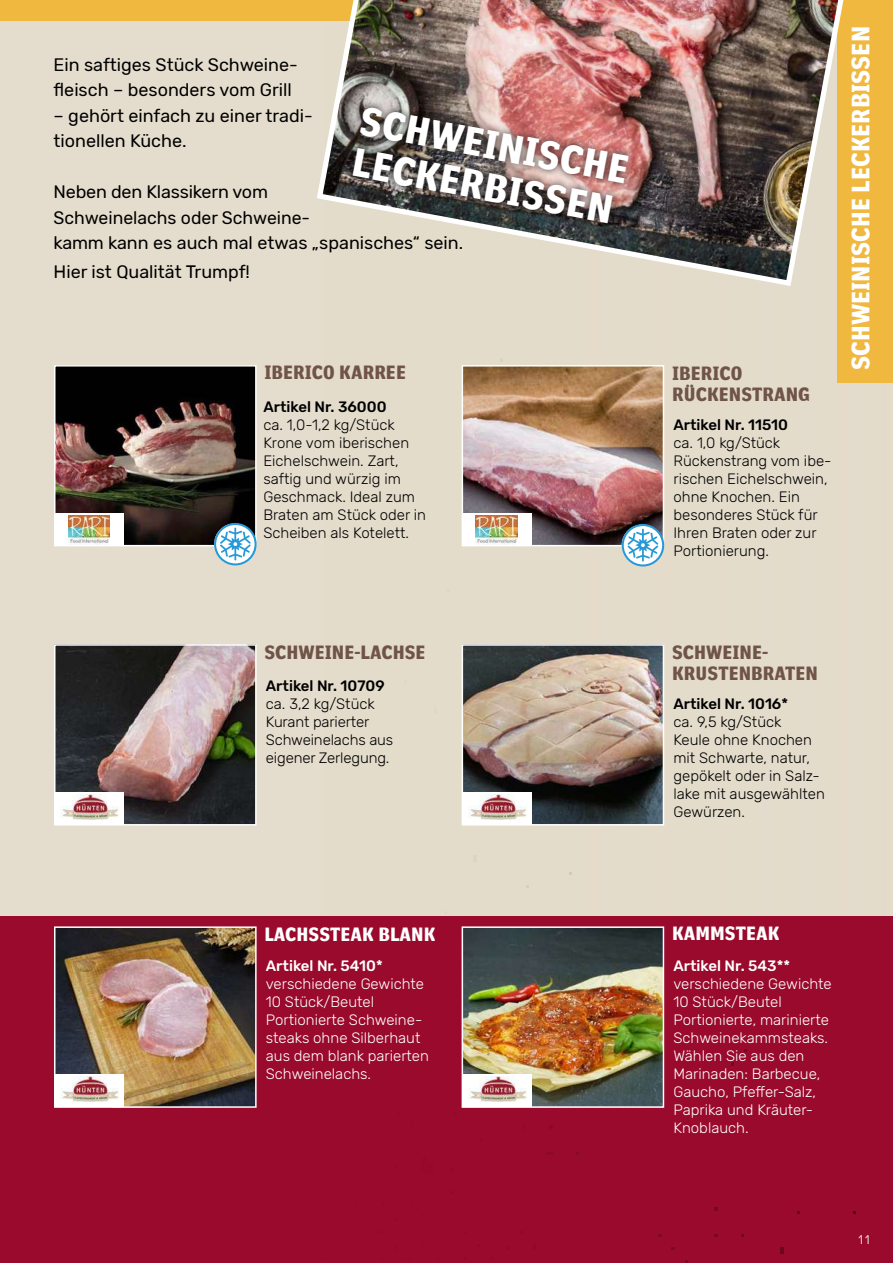
<style>
.page{position:relative;width:893px;height:1263px;background:#fff}
.page>*{position:absolute;margin:0;border:0;box-sizing:border-box;transform-origin:0 0}
.t1{font:700 40.5px/42.2px "Crowcamp";color:#fff}
.t2{font:700 25.5px "Crowcamp";color:#fff}
.t3{font:700 19.5px/21px "Crowcamp";color:#705449}
.t4{font:700 19.5px "Crowcamp";color:#fff}
.t5{font:18px/25.5px "Rubik";color:#000}
.t6{font:300 15px/18px "Rubik";color:#000}
.t7{font:300 15px/18px "Rubik";color:#fff}
.t8{font:500 15px "Rubik";color:#000}
.t9{font:500 15px "Rubik";color:#fff}
.t10{font:condensed 12px "Eurostile";color:#fff}
</style>
<div class="page">
<div style="left:0;top:0;width:893px;height:916px;background:#e4dccb"></div>
<div style="left:0;top:916px;width:893px;height:347px;background:#990a2c"></div>
<img style="left:57px;top:368px;width:197px;height:175px">
<div style="left:54px;top:365px;width:203px;height:181px;border:2px solid #fff"></div>
<img style="left:57px;top:929px;width:197px;height:176px">
<div style="left:54px;top:926px;width:203px;height:182px;border:2px solid #fff"></div>
<img style="left:465px;top:929px;width:196px;height:176px">
<div style="left:462px;top:926px;width:202px;height:182px;border:2px solid #fff"></div>
<img style="left:465px;top:368px;width:196px;height:175px">
<div style="left:462px;top:365px;width:202px;height:181px;border:2px solid #fff"></div>
<img style="left:57px;top:647px;width:197px;height:175px">
<div style="left:54px;top:644px;width:203px;height:181px;border:2px solid #fff"></div>
<img style="left:465px;top:647px;width:196px;height:175px">
<div style="left:462px;top:644px;width:202px;height:181px;border:2px solid #fff"></div>
<div style="left:838px;top:0;width:55px;height:383px;background:#f0b83f"></div>
<div style="left:0;top:0;width:893px;height:21px;background:#f0b83f"></div>
<div style="left:55px;top:513px;width:69px;height:32px;background:#fff"></div>
<img style="left:68px;top:516px;width:42px;height:29px">
<div style="left:463px;top:513px;width:68px;height:32px;background:#fff"></div>
<img style="left:476px;top:516px;width:41px;height:29px">
<div style="left:55px;top:792px;width:69px;height:32px;background:#fff"></div>
<img style="left:60px;top:794px;width:59px;height:25px">
<div style="left:463px;top:792px;width:68px;height:32px;background:#fff"></div>
<img style="left:468px;top:794px;width:59px;height:25px">
<div style="left:55px;top:1074px;width:69px;height:33px;background:#fff"></div>
<img style="left:60px;top:1076px;width:59px;height:25px">
<div style="left:463px;top:1074px;width:68px;height:33px;background:#fff"></div>
<img style="left:468px;top:1076px;width:59px;height:25px">
<img style="left:317px;top:0;width:527px;height:289px">
<div style="left:345px;top:100px;width:291px;height:130px;background:#000;opacity:.75"></div>
<svg style="left:214px;top:523px;width:43px;height:42px;background:#9ec2d4"></svg>
<svg style="left:622px;top:524px;width:42px;height:42px;background:#a1c5d8"></svg>
<p class="t5" style="left:54px;top:52px;width:246px">Ein saftiges Stück Schweine&shy;fleisch – besonders vom Grill</p>
<p class="t5" style="left:54px;top:103px;width:261px">– gehört einfach zu einer tradi&shy;tionellen Küche.</p>
<p class="t5" style="left:54px;top:180px;width:411px">Neben den Klassikern vom<br>Schweinelachs oder Schweine-<br>kamm kann es auch mal etwas „spanisches“ sein.</p>
<p class="t5" style="left:54px;top:259px;width:198px">Hier ist Qualität Trumpf!</p>
<h1 class="t1" style="left:365px;top:98px;width:274px;rotate:11deg">SCHWEINISCHE<br>LECKERBISSEN</h1>
<h3 class="t3" style="left:264px;top:362px;width:143px">IBERICO KARREE</h3>
<p class="t8" style="left:263px;top:398px;width:125px">Artikel Nr. 36000</p>
<p class="t6" style="left:263px;top:416px;width:164px">ca. 1,0-1,2 kg/Stück<br>Krone vom iberischen<br>Eichelschwein. Zart, saftig und würzig im<br>Geschmack. Ideal zum<br>Braten am Stück oder in<br>Scheiben als Kotelett.</p>
<h3 class="t3" style="left:264px;top:642px;width:163px">SCHWEINE-LACHSE</h3>
<p class="t8" style="left:266px;top:677px;width:120px">Artikel Nr. 10709</p>
<p class="t6" style="left:266px;top:695px;width:129px">ca. 3,2 kg/Stück<br>Kurant parierter<br>Schweinelachs aus eigener Zerlegung.</p>
<h3 class="t4" style="left:264px;top:923px;width:173px">LACHSSTEAK BLANK</h3>
<p class="t9" style="left:266px;top:957px;width:118px">Artikel Nr. 5410*</p>
<p class="t7" style="left:266px;top:975px;width:165px">verschiedene Gewichte<br>10 Stück/Beutel<br>Portionierte Schweine&shy;steaks ohne Silberhaut aus dem blank parierten<br>Schweinelachs.</p>
<h3 class="t3" style="left:672px;top:362px;width:139px">IBERICO<br>RÜCKENSTRANG</h3>
<p class="t8" style="left:673px;top:416px;width:116px">Artikel Nr. 11510</p>
<p class="t6" style="left:673px;top:434px;width:160px">ca. 1,0 kg/Stück<br>Rückenstrang vom ibe&shy;rischen Eichelschwein, ohne Knochen. Ein besonderes Stück für<br>Ihren Braten oder zur<br>Portionierung.</p>
<h2 class="t2" style="left:846px;top:370px;width:345px;rotate:-90deg">SCHWEINISCHE LECKERBISSEN</h2>
<h3 class="t3" style="left:672px;top:641px;width:147px">SCHWEINE-<br>KRUSTENBRATEN</h3>
<p class="t8" style="left:673px;top:695px;width:116px">Artikel Nr. 1016*</p>
<p class="t6" style="left:673px;top:713px;width:153px">ca. 9,5 kg/Stück<br>Keule ohne Knochen mit Schwarte, natur, gepökelt oder in Salz&shy;lake mit ausgewählten<br>Gewürzen.</p>
<h3 class="t4" style="left:672px;top:922px;width:109px">KAMMSTEAK</h3>
<p class="t9" style="left:673px;top:957px;width:118px">Artikel Nr. 543**</p>
<p class="t7" style="left:673px;top:975px;width:160px">verschiedene Gewichte<br>10 Stück/Beutel<br>Portionierte, marinierte<br>Schweinekammsteaks.<br>Wählen Sie aus den<br>Marinaden: Barbecue,<br>Gaucho, Pfeffer-Salz,<br>Paprika und Kräuter-<br>Knoblauch.</p>
<p class="t10" style="left:858px;top:1233px;width:15px">11</p>
</div>
